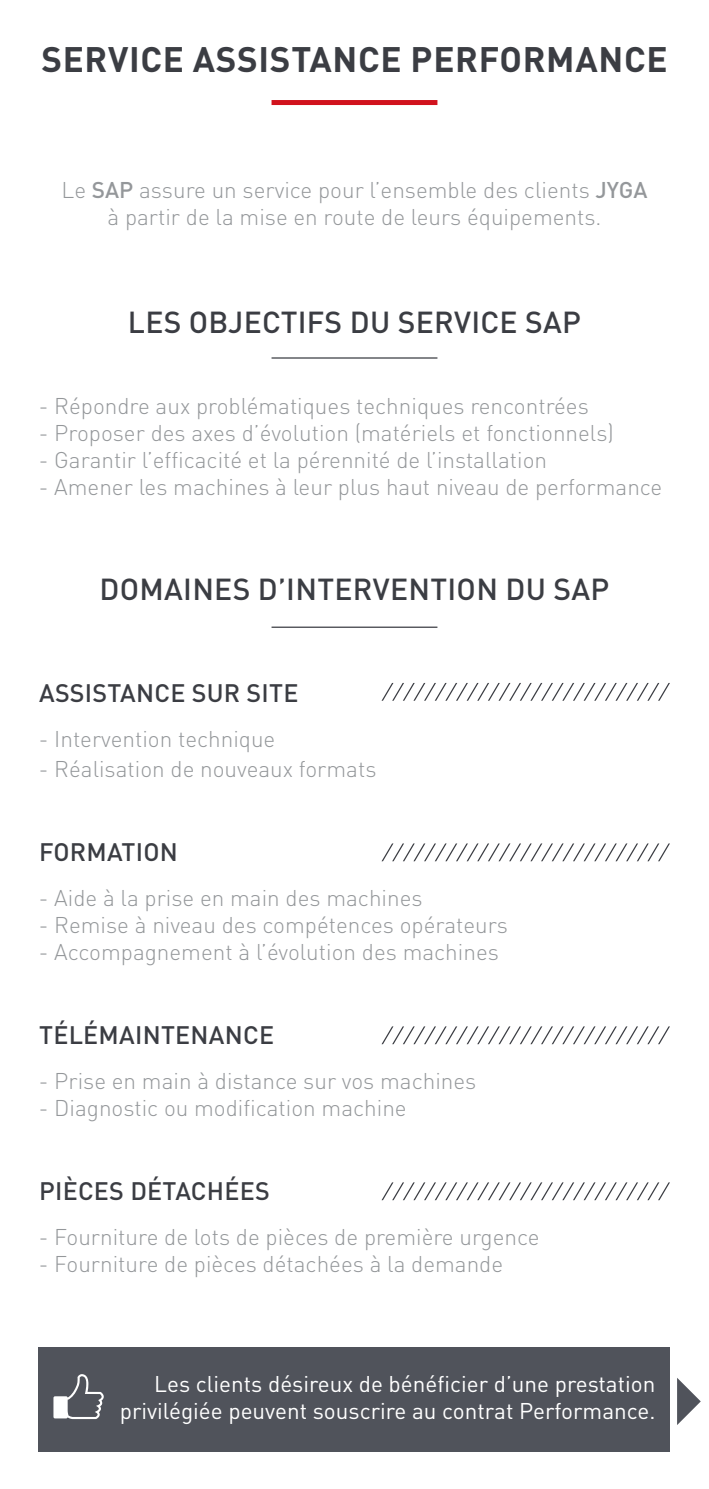
<style>
.page{position:relative;width:709px;height:1489px;background:#fff}
.page>*{position:absolute;margin:0;border:0;box-sizing:border-box;transform-origin:0 0}
.t1{font:700 35px "DIN Pro";letter-spacing:.02em;color:#3b3d43}
.t2{font:500 30px "DIN Pro";letter-spacing:.01em;color:#3b3d43}
.t3{font:500 25px "DIN Pro";letter-spacing:.01em;color:#3b3d43}
.t4{font:300 22.5px "DIN Pro";color:#94979a}
.t5{font:22.5px/27px "DIN Pro";color:#fff;text-align:right}
.s1{font-weight:500}
</style>
<div class="page">
<div style="left:39px;top:1346px;width:631px;height:104px;background:#50535b"></div>
<svg style="left:53px;top:1374px;width:51px;height:44px"></svg>
<svg style="left:382px;top:683px;width:288px;height:17px"></svg>
<svg style="left:381px;top:843px;width:289px;height:18px"></svg>
<svg style="left:381px;top:1026px;width:289px;height:18px"></svg>
<svg style="left:381px;top:1182px;width:289px;height:18px"></svg>
<hr style="left:271px;top:626px;width:166px;height:2px;background:#3b3d43">
<hr style="left:271px;top:357px;width:166px;height:1px;background:#3b3d43">
<div style="left:271px;top:100px;width:166px;height:5px;background:#d1121d"></div>
<svg style="left:677px;top:1378px;width:23px;height:46px"></svg>
<p class="t1" style="left:41px;top:30px;width:628px">SERVICE ASSISTANCE PERFORMANCE</p>
<p class="t4" style="left:62px;top:175px;width:587px">Le <span class="s1">SAP</span> assure un service pour l’ensemble des clients <span class="s1">JYGA</span></p>
<p class="t4" style="left:107px;top:202px;width:495px">à partir de la mise en route de leurs équipements.</p>
<p class="t2" style="left:128px;top:302px;width:455px">LES OBJECTIFS DU SERVICE SAP</p>
<p class="t4" style="left:39px;top:391px;width:551px">- Répondre aux problématiques techniques rencontrées</p>
<p class="t4" style="left:39px;top:418px;width:576px">- Proposer des axes d’évolution (matériels et fonctionnels)</p>
<p class="t4" style="left:39px;top:445px;width:509px">- Garantir l’efficacité et la pérennité de l’installation</p>
<p class="t4" style="left:39px;top:472px;width:625px">- Amener les machines à leur plus haut niveau de performance</p>
<p class="t2" style="left:99px;top:568px;width:511px">DOMAINES D’INTERVENTION DU SAP</p>
<p class="t3" style="left:39px;top:676px;width:261px">ASSISTANCE SUR SITE</p>
<p class="t4" style="left:39px;top:723px;width:238px">- Intervention technique</p>
<p class="t4" style="left:39px;top:753px;width:339px">- Réalisation de nouveaux formats</p>
<p class="t3" style="left:39px;top:835px;width:140px">FORMATION</p>
<p class="t4" style="left:39px;top:882px;width:385px">- Aide à la prise en main des machines</p>
<p class="t4" style="left:39px;top:909px;width:470px">- Remise à niveau des compétences opérateurs</p>
<p class="t4" style="left:39px;top:936px;width:461px">- Accompagnement à l’évolution des machines</p>
<p class="t3" style="left:39px;top:1018px;width:236px">TÉLÉMAINTENANCE</p>
<p class="t4" style="left:39px;top:1065px;width:439px">- Prise en main à distance sur vos machines</p>
<p class="t4" style="left:39px;top:1092px;width:369px">- Diagnostic ou modification machine</p>
<p class="t3" style="left:39px;top:1174px;width:232px">PIÈCES DÉTACHÉES</p>
<p class="t4" style="left:39px;top:1221px;width:502px">- Fourniture de lots de pièces de première urgence</p>
<p class="t4" style="left:39px;top:1248px;width:466px">- Fourniture de pièces détachées à la demande</p>
<p class="t5" style="left:120px;top:1369px;width:537px">Les clients désireux de bénéficier d’une prestation privilégiée peuvent souscrire au contrat Performance.</p>
</div>
